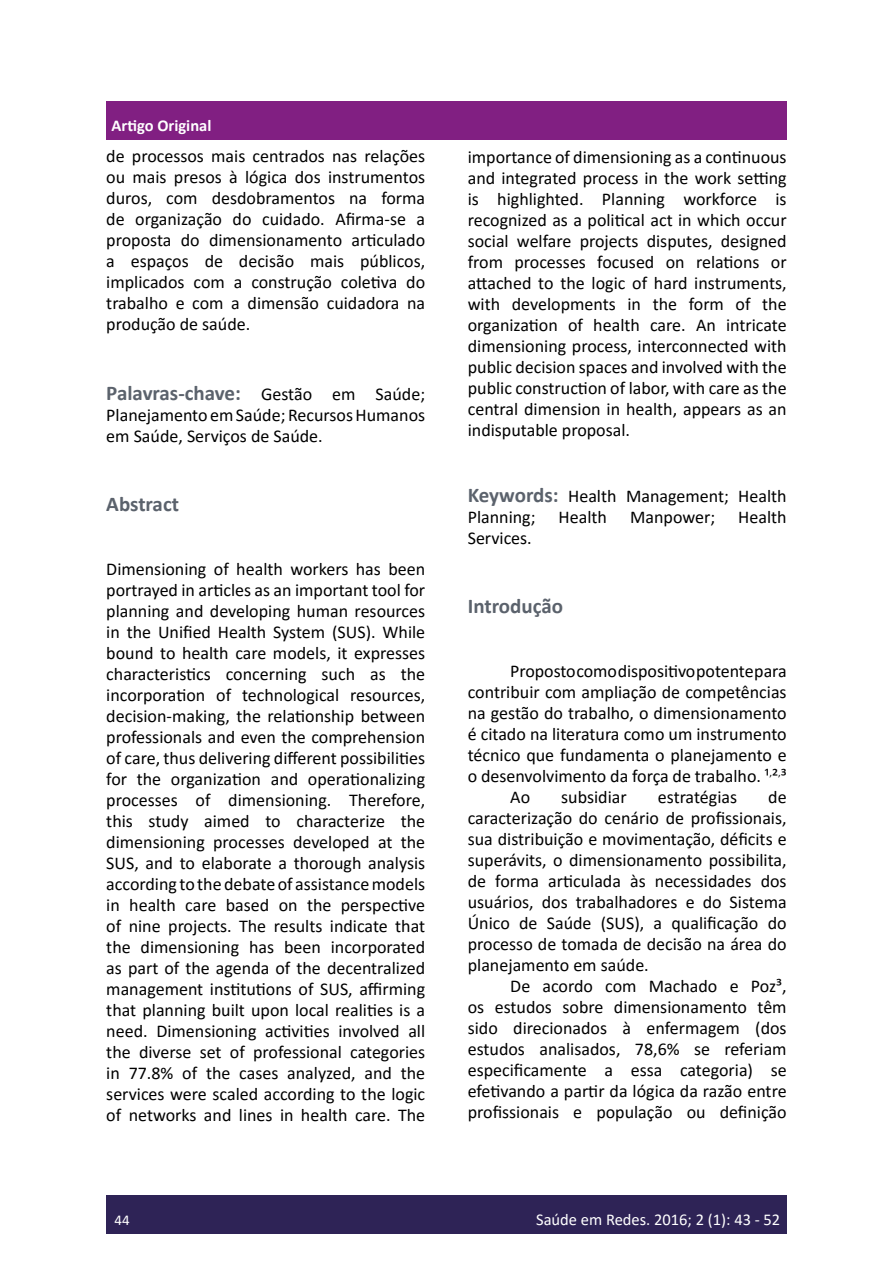
<style>
.page{position:relative;width:893px;height:1263px;background:#fff}
.page>*{position:absolute;margin:0;border:0;box-sizing:border-box;transform-origin:0 0}
.t1{font:700 21px "Calibri";color:#5b626c}
.t2{font:18px/21px "Calibri";color:#000;text-align:justify}
.t3{font:16.5px "Calibri";color:#fff}
.t4{font:700 16.5px "Calibri";color:#fff}
.t5{font:15px "Calibri";color:#fff}
.s1{font-weight:400;font-size:18px;color:#000}
.s2{font-weight:700;font-size:21px;color:#5b626c}
</style>
<div class="page">
<div style="left:106px;top:1195px;width:681px;height:38px;background:#2e2356"></div>
<div style="left:106px;top:101px;width:681px;height:38px;background:#811f82"></div>
<p class="t4" style="left:112px;top:113px;width:101px">Artigo Original</p>
<p class="t2" style="left:106px;top:145px;width:320px">de processos mais centrados nas relações ou mais presos à lógica dos instrumentos duros, com desdobramentos na forma de organização do cuidado. Afirma-se a proposta do dimensionamento articulado a espaços de decisão mais públicos, implicados com a construção coletiva do trabalho e com a dimensão cuidadora na produção de saúde.</p>
<p class="t1" style="left:106px;top:378px;width:320px">Palavras-chave: <span class="s1">Gestão em Saúde;</span></p>
<p class="t2" style="left:106px;top:404px;width:320px">Planejamento em Saúde; Recursos Humanos em Saúde, Serviços de Saúde.</p>
<p class="t1" style="left:106px;top:490px;width:74px">Abstract</p>
<p class="t2" style="left:106px;top:558px;width:320px">Dimensioning of health workers has been portrayed in articles as an important tool for planning and developing human resources in the Unified Health System (SUS). While bound to health care models, it expresses characteristics concerning such as the incorporation of technological resources, decision-making, the relationship between professionals and even the comprehension of care, thus delivering different possibilities for the organization and operationalizing processes of dimensioning. Therefore, this study aimed to characterize the dimensioning processes developed at the SUS, and to elaborate a thorough analysis according to the debate of assistance models in health care based on the perspective of nine projects. The results indicate that the dimensioning has been incorporated as part of the agenda of the decentralized management institutions of SUS, affirming that planning built upon local realities is a need. Dimensioning activities involved all the diverse set of professional categories in 77.8% of the cases analyzed, and the services were scaled according to the logic of networks and lines in health care. The</p>
<p class="t2" style="left:468px;top:146px;width:320px">importance of dimensioning as a continuous and integrated process in the work setting is highlighted. Planning workforce is recognized as a political act in which occur social welfare projects disputes, designed from processes focused on relations or attached to the logic of hard instruments, with developments in the form of the organization of health care. An intricate dimensioning process, interconnected with public decision spaces and involved with the public construction of labor, with care as the central dimension in health, appears as an indisputable proposal.</p>
<p class="t2" style="left:468px;top:485px;width:320px"><span class="s2">Keywords:</span> Health Management; Health<br>Planning;</p>
<p class="t2" style="left:559px;top:506px;width:50px">Health</p>
<p class="t2" style="left:630px;top:506px;width:87px">Manpower;</p>
<p class="t2" style="left:738px;top:506px;width:50px">Health</p>
<p class="t2" style="left:468px;top:527px;width:66px">Services.</p>
<p class="t1" style="left:468px;top:592px;width:97px">Introdução</p>
<p class="t2" style="left:510px;top:660px;width:278px">Proposto como dispositivo potente para</p>
<p class="t2" style="left:468px;top:681px;width:320px">contribuir com ampliação de competências</p>
<p class="t2" style="left:468px;top:702px;width:320px">na gestão do trabalho, o dimensionamento</p>
<p class="t2" style="left:468px;top:723px;width:320px">é citado na literatura como um instrumento</p>
<p class="t2" style="left:468px;top:744px;width:320px">técnico que fundamenta o planejamento e</p>
<p class="t2" style="left:468px;top:765px;width:320px">o desenvolvimento da força de trabalho. ¹<sup>,</sup>²<sup>,</sup>³</p>
<p class="t2" style="left:510px;top:786px;width:21px">Ao</p>
<p class="t2" style="left:561px;top:786px;width:67px">subsidiar</p>
<p class="t2" style="left:658px;top:786px;width:81px">estratégias</p>
<p class="t2" style="left:468px;top:786px;width:320px;text-indent:300px">de caracterização do cenário de profissionais, sua distribuição e movimentação, déficits e superávits, o dimensionamento possibilita, de forma articulada às necessidades dos usuários, dos trabalhadores e do Sistema Único de Saúde (SUS), a qualificação do processo de tomada de decisão na área do planejamento em saúde.</p>
<p class="t2" style="left:468px;top:975px;width:320px;text-indent:43px">De acordo com Machado e Poz³, os estudos sobre dimensionamento têm sido direcionados à enfermagem (dos estudos analisados, 78,6% se referiam especificamente a essa categoria) se efetivando a partir da lógica da razão entre profissionais e população ou definição</p>
<p class="t5" style="left:115px;top:1209px;width:17px">44</p>
<p class="t3" style="left:536px;top:1208px;width:246px">Saúde em Redes. 2016; 2 (1): 43 - 52</p>
</div>
